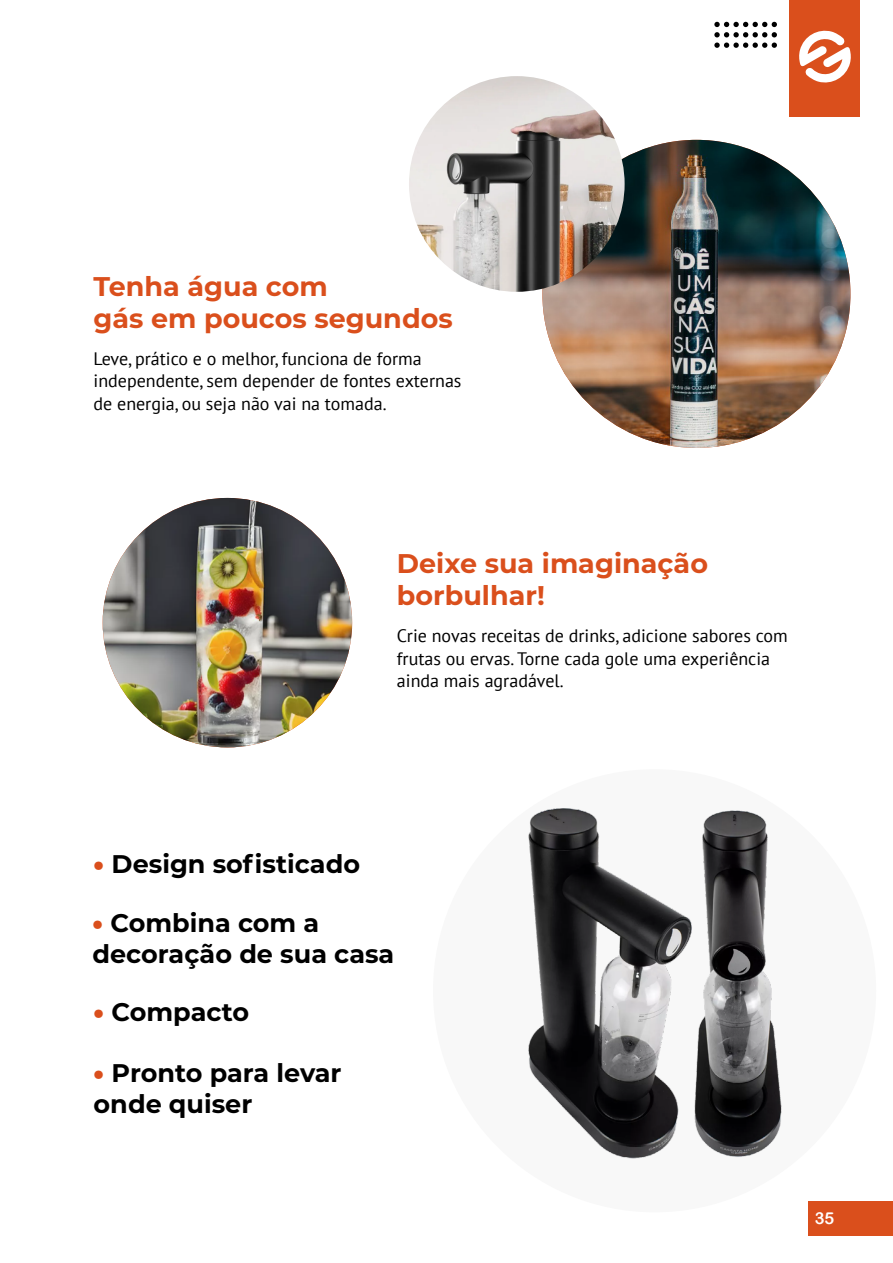
<style>
.page{position:relative;width:893px;height:1263px;background:#fff}
.page>*{position:absolute;margin:0;border:0;box-sizing:border-box;transform-origin:0 0}
.t1{font:700 27px/32.4px "Montserrat";color:#da4f1c}
.t2{font:700 25.5px/30.6px "Montserrat";color:#000}
.t3{font:18px/22.5px "PT Sans";color:#000}
.t4{font:16.5px "Arial Rounded MT Bold";color:#fff}
.s1{font-weight:900;color:#da4f1c}
</style>
<div class="page">
<div style="left:808px;top:1201px;width:85px;height:35px;background:#da4f1c"></div>
<div style="left:790px;top:0;width:70px;height:117px;background:#da4f1c"></div>
<svg style="left:714px;top:22px;width:63px;height:15px"></svg>
<svg style="left:714px;top:43px;width:63px;height:5px"></svg>
<svg style="left:799px;top:30px;width:52px;height:53px"></svg>
<div style="left:433px;top:769px;width:443px;height:443px;background:#f8f8f8;border-radius:50%"></div>
<img style="left:542px;top:140px;width:308px;height:308px;border-radius:154px">
<img style="left:409px;top:76px;width:216px;height:216px;border-radius:108px">
<img style="left:103px;top:498px;width:249px;height:249px;border-radius:125px">
<img style="left:528px;top:808px;width:254px;height:351px">
<h1 class="t1" style="left:94px;top:268px;width:361px">Tenha água com<br>gás em poucos segundos</h1>
<p class="t3" style="left:94px;top:347px;width:369px">Leve, prático e o melhor, funciona de forma independente, sem depender de fontes externas de energia, ou seja não vai na tomada.</p>
<h1 class="t1" style="left:397px;top:546px;width:313px">Deixe sua imaginação borbulhar!</h1>
<p class="t3" style="left:397px;top:624px;width:392px">Crie novas receitas de drinks, adicione sabores com frutas ou ervas. Torne cada gole uma experiência ainda mais agradável.</p>
<h2 class="t2" style="left:94px;top:847px;width:268px"><span class="s1">•</span> Design sofisticado</h2>
<h2 class="t2" style="left:92px;top:906px;width:303px"><span class="s1">•</span> Combina com a decoração de sua casa</h2>
<h2 class="t2" style="left:94px;top:995px;width:157px"><span class="s1">•</span> Compacto</h2>
<h2 class="t2" style="left:94px;top:1056px;width:250px"><span class="s1">•</span> Pronto para levar onde quiser</h2>
<p class="t4" style="left:815px;top:1209px;width:21px">35</p>
</div>
